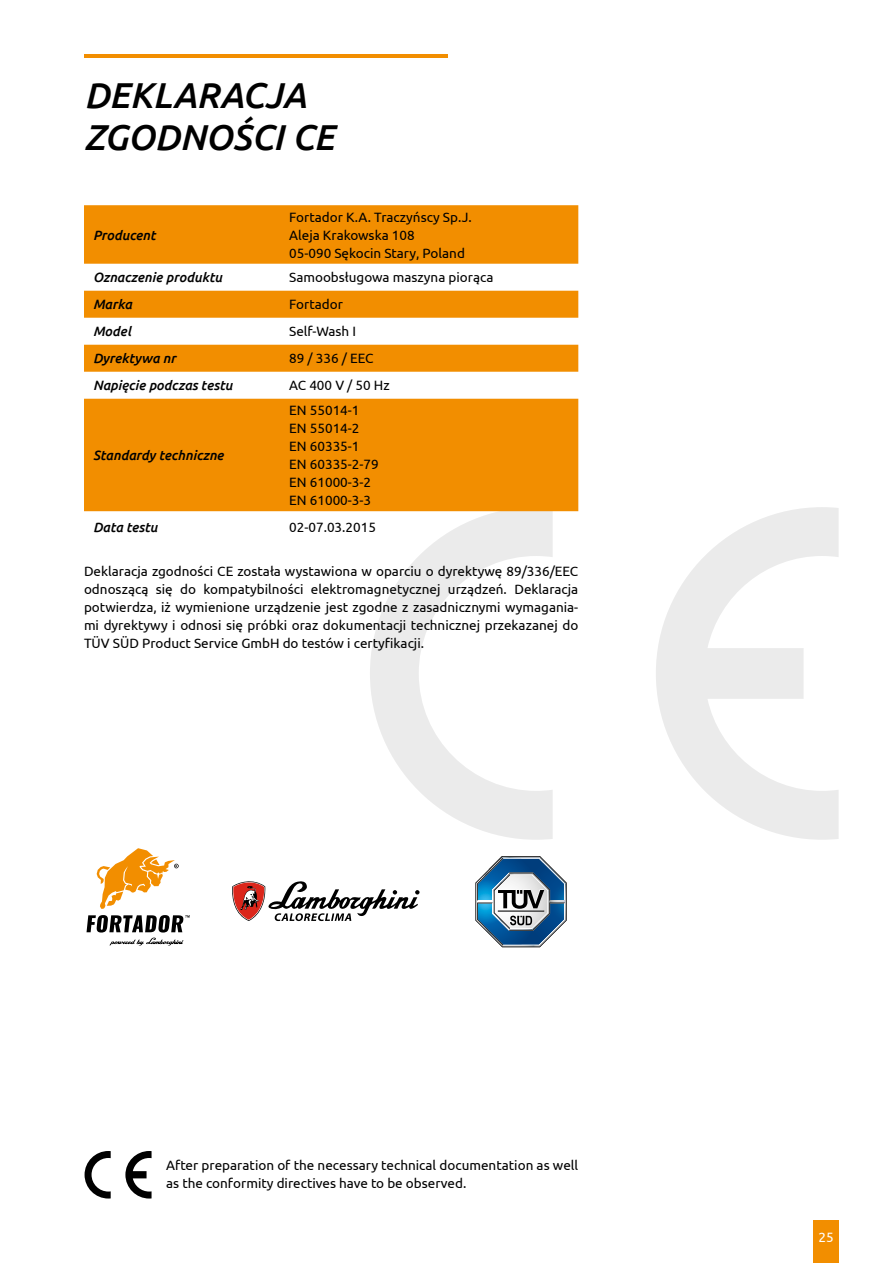
<style>
.page{position:relative;width:893px;height:1263px;background:#fff}
.page>*{position:absolute;margin:0;border:0;box-sizing:border-box;transform-origin:0 0}
.t1{font:italic 500 36px/42px "Ubuntu";color:#000}
.t2{font:13.5px/18px "Ubuntu";color:#000}
.t3{font:italic 500 13.5px "Ubuntu";color:#000}
.t4{font:13.5px "Ubuntu";color:#fff}
</style>
<div class="page">
<div style="left:813px;top:1220px;width:26px;height:43px;background:#f28e00"></div>
<svg style="left:370px;top:511px;width:183px;height:329px"></svg>
<svg style="left:656px;top:507px;width:183px;height:333px"></svg>
<svg style="left:84px;top:205px;width:494px;height:306px;fill:#f28e00"></svg>
<svg style="left:85px;top:1151px;width:26px;height:47px"></svg>
<svg style="left:125px;top:1151px;width:27px;height:47px"></svg>
<hr style="left:84px;top:54px;width:364px;height:3px;background:#f28e00">
<svg style="left:97px;top:848px;width:82px;height:61px"></svg>
<svg style="left:87px;top:915px;width:103px;height:31px"></svg>
<svg style="left:475px;top:856px;width:92px;height:91px"></svg>
<svg style="left:232px;top:881px;width:188px;height:40px"></svg>
<h1 class="t1" style="left:84px;top:73px;width:252px">DEKLARACJA<br>ZGODNOŚCI CE</h1>
<p class="t3" style="left:93px;top:227px;width:64px">Producent</p>
<p class="t2" style="left:289px;top:207px;width:184px">Fortador K.A. Traczyńscy Sp.J.<br>Aleja Krakowska 108<br>05-090 Sękocin Stary, Poland</p>
<p class="t3" style="left:93px;top:269px;width:131px">Oznaczenie produktu</p>
<p class="t2" style="left:289px;top:268px;width:206px">Samoobsługowa maszyna piorąca</p>
<p class="t3" style="left:93px;top:296px;width:41px">Marka</p>
<p class="t2" style="left:289px;top:295px;width:55px">Fortador</p>
<p class="t3" style="left:93px;top:323px;width:40px">Model</p>
<p class="t2" style="left:289px;top:322px;width:68px">Self-Wash I</p>
<p class="t3" style="left:93px;top:350px;width:84px">Dyrektywa nr</p>
<p class="t2" style="left:289px;top:349px;width:86px">89 / 336 / EEC</p>
<p class="t3" style="left:93px;top:377px;width:141px">Napięcie podczas testu</p>
<p class="t2" style="left:289px;top:376px;width:102px">AC 400 V / 50 Hz</p>
<p class="t3" style="left:93px;top:447px;width:132px">Standardy techniczne</p>
<p class="t2" style="left:289px;top:401px;width:91px">EN 55014-1<br>EN 55014-2<br>EN 60335-1<br>EN 60335-2-79<br>EN 61000-3-2<br>EN 61000-3-3</p>
<p class="t3" style="left:93px;top:519px;width:66px">Data testu</p>
<p class="t2" style="left:289px;top:518px;width:88px">02-07.03.2015</p>
<p class="t2" style="left:84px;top:562px;width:496px;text-align:justify">Deklaracja zgodności CE została wystawiona w oparciu o dyrektywę 89/336/EEC odnoszącą się do kompatybilności elektromagnetycznej urządzeń. Deklaracja potwierdza, iż wymienione urządzenie jest zgodne z zasadnicznymi wymagania&shy;mi dyrektywy i odnosi się próbki oraz dokumentacji technicznej przekazanej do TÜV SÜD Product Service GmbH do testów i certyfikacji.</p>
<p class="t2" style="left:166px;top:1156px;width:414px">After preparation of the necessary technical documentation as well as the conformity directives have to be observed.</p>
<p class="t4" style="left:819px;top:1229px;width:17px">25</p>
</div>
